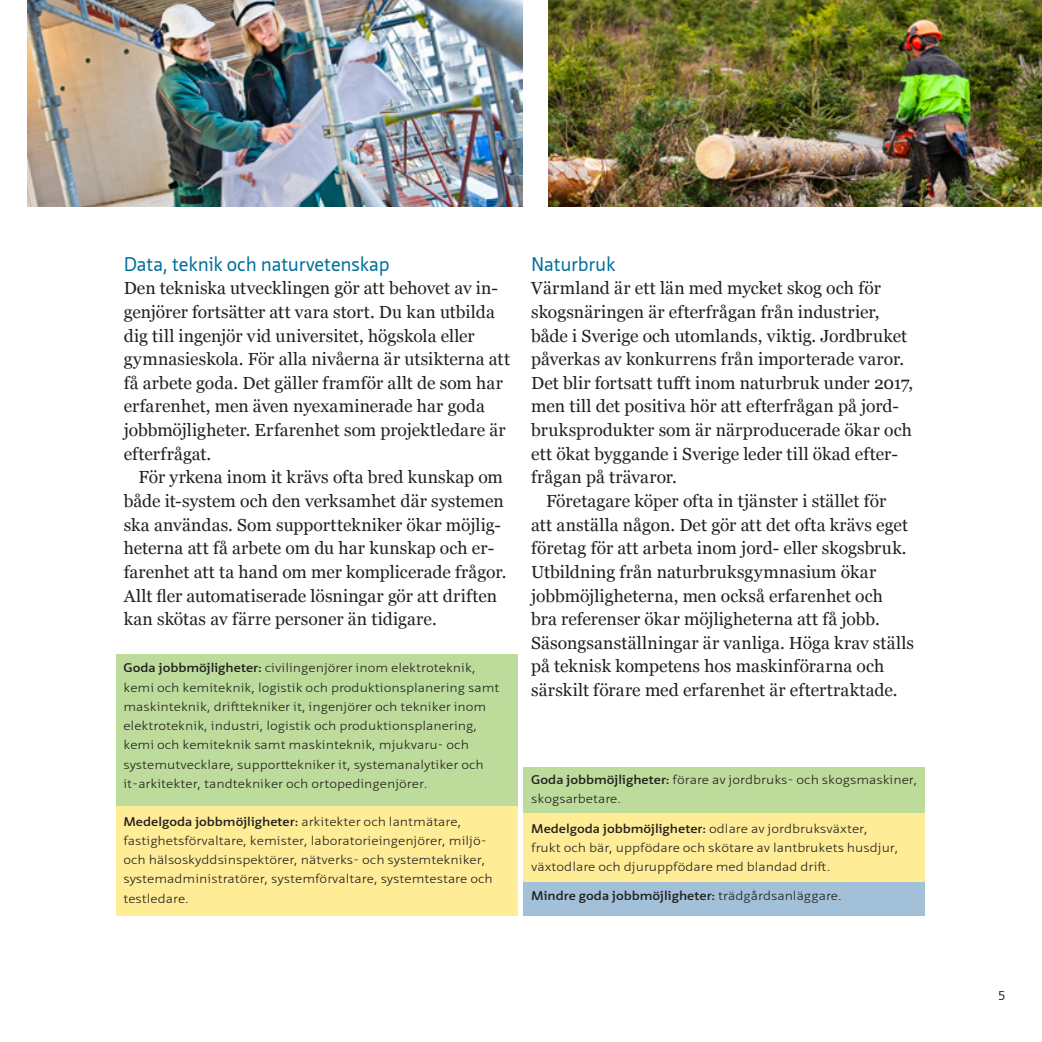
<style>
.page{position:relative;width:1042px;height:1042px;background:#fff}
.page>*{position:absolute;margin:0;border:0;box-sizing:border-box;transform-origin:0 0}
.Brödtext{font:19.25px "Neue Sans Pro";letter-spacing:-.01em;color:#006d99}
.Brödtext-2{font:17.5px/23.6px "Georgia";letter-spacing:.005em;color:#231f20}
.Brödtext-3{font:300 12.25px/19.2px "Neue Sans Pro";color:#231f20;scale:1.17 1}
.Brödtext-4{font:600 12.25px "Neue Sans Pro";color:#231f20;scale:1.17 1}
.t1{font:12.25px "Neue Sans Pro";color:#231f20}
.s1{font-weight:600}
.s2{font-weight:300}
</style>
<div class="page">
<img style="left:28px;top:0;width:495px;height:207px">
<img style="left:549px;top:0;width:493px;height:207px">
<div style="left:523px;top:768px;width:402px;height:45px;background:#bddc9b"></div>
<div style="left:523px;top:881px;width:402px;height:34px;background:#a2c1d8"></div>
<div style="left:523px;top:813px;width:402px;height:68px;background:#ffec96"></div>
<div style="left:116px;top:654px;width:401px;height:151px;background:#bddc9b"></div>
<div style="left:116px;top:805px;width:401px;height:110px;background:#ffec96"></div>
<p class="Brödtext" style="left:124px;top:251px;width:267px">Data, teknik och naturvetenskap</p>
<p class="Brödtext-2" style="left:124px;top:277px;width:388px">Den tekniska utvecklingen gör att behovet av in&shy;genjörer fortsätter att vara stort. Du kan utbilda dig till ingenjör vid universitet, högskola eller gymnasieskola. För alla nivåerna är utsikterna att få arbete goda. Det gäller framför allt de som har erfarenhet, men även nyexaminerade har goda jobbmöjligheter. Erfarenhet som projektledare är efterfrågat.</p>
<p class="Brödtext-2" style="left:124px;top:466px;width:384px;text-indent:15px">För yrkena inom it krävs ofta bred kunskap om både it-system och den verksamhet där systemen ska användas. Som supporttekniker ökar möjlig&shy;heterna att få arbete om du har kunskap och er&shy;farenhet att ta hand om mer komplicerade frågor.<br>Allt fler automatiserade lösningar gör att driften kan skötas av färre personer än tidigare.</p>
<p class="Brödtext-3" style="left:123px;top:658px;width:323px"><span class="s1">Goda jobbmöjligheter:</span> civilingenjörer inom elektroteknik, kemi och kemiteknik, logistik och produktionsplanering samt maskinteknik, drifttekniker it, ingenjörer och tekniker inom elektroteknik, industri, logistik och produktionsplanering, kemi och kemiteknik samt maskinteknik, mjukvaru- och systemutvecklare, supporttekniker it, systemanalytiker och it-arkitekter, tandtekniker och ortopedingenjörer.</p>
<p class="Brödtext-3" style="left:123px;top:811px;width:317px"><span class="s1">Medelgoda jobbmöjligheter:</span> arkitekter och lantmätare, fastighetsförvaltare, kemister, laboratorieingenjörer, miljö&shy;och hälsoskyddsinspektörer, nätverks- och systemtekniker, systemadministratörer, systemförvaltare, systemtestare och testledare.</p>
<p class="Brödtext" style="left:531px;top:251px;width:86px">Naturbruk</p>
<p class="Brödtext-2" style="left:531px;top:277px;width:383px">Värmland är ett län med mycket skog och för skogsnäringen är efterfrågan från industrier, både i Sverige och utomlands, viktig. Jordbruket påverkas av konkurrens från importerade varor.<br>Det blir fortsatt tufft inom naturbruk under 2017, men till det positiva hör att efterfrågan på jord&shy;bruksprodukter som är närproducerade ökar och ett ökat byggande i Sverige leder till ökad efter&shy;frågan på trävaror.</p>
<p class="Brödtext-2" style="left:531px;top:489px;width:384px;text-indent:15px">Företagare köper ofta in tjänster i stället för<br>att anställa någon. Det gör att det ofta krävs eget företag för att arbeta inom jord- eller skogsbruk.<br>Utbildning från naturbruksgymnasium ökar jobbmöjligheterna, men också erfarenhet och<br>bra referenser ökar möjligheterna att få jobb.<br>Säsongsanställningar är vanliga. Höga krav ställs på teknisk kompetens hos maskinförarna och särskilt förare med erfarenhet är eftertraktade.</p>
<p class="Brödtext-3" style="left:531px;top:770px;width:332px"><span class="s1">Goda jobbmöjligheter:</span> förare av jordbruks- och skogsmaskiner, skogsarbetare.</p>
<p class="Brödtext-3" style="left:531px;top:819px;width:315px"><span class="s1">Medelgoda jobbmöjligheter:</span> odlare av jordbruksväxter, frukt och bär, uppfödare och skötare av lantbrukets husdjur, växtodlare och djuruppfödare med blandad drift.</p>
<p class="Brödtext-4" style="left:531px;top:888px;width:267px">Mindre goda jobbmöjligheter: <span class="s2">trädgårdsanläggare.</span></p>
<p class="t1" style="left:998px;top:988px;width:9px">5</p>
</div>
